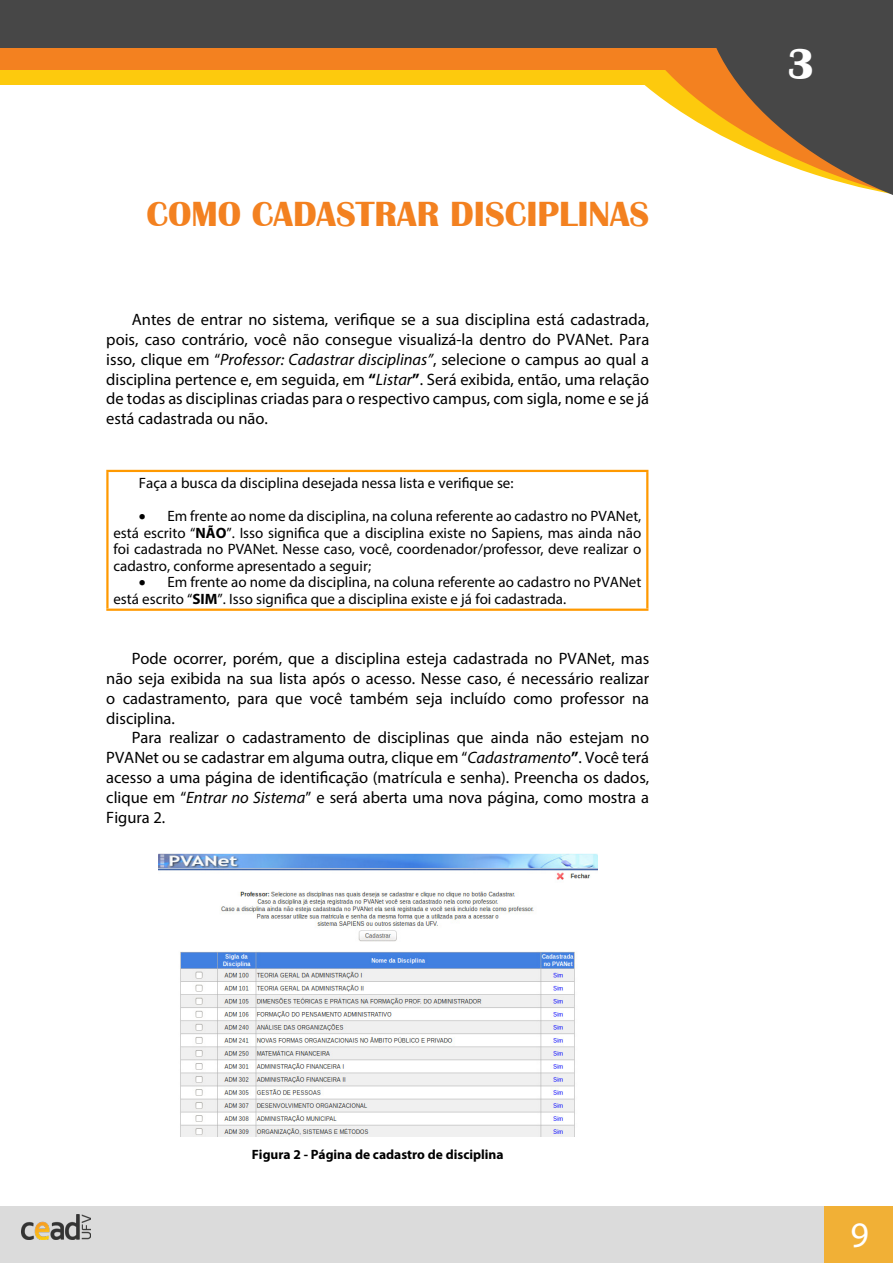
<style>
.page{position:relative;width:893px;height:1263px;background:#fff}
.page>*{position:absolute;margin:0;border:0;box-sizing:border-box;transform-origin:0 0}
.t1{font:700 45px "Britannic";color:#fff}
.t2{font:700 36px "Britannic";color:#f38120}
.t3{font:36px "Myriad Pro";color:#fff}
.t4{font:16.5px/19.8px "Myriad Pro";color:#000;text-align:justify}
.t5{font:15px/16.5px "Myriad Pro";color:#000;text-align:justify}
.t6{font:700 13.5px "Myriad Pro";color:#000}
.s1{font-style:italic}
.s2{font-weight:700}
</style>
<div class="page">
<div style="left:0;top:1207px;width:893px;height:56px;background:#dbdbdb"></div>
<img style="left:22px;top:1214px;width:69px;height:25px">
<div style="left:824px;top:1207px;width:69px;height:56px;background:#f1b036"></div>
<hr style="left:106px;top:470px;width:542px;height:2px;background:#f90">
<hr style="left:106px;top:472px;width:3px;height:136px;background:#f90">
<hr style="left:646px;top:472px;width:2px;height:136px;background:#f90">
<hr style="left:106px;top:608px;width:542px;height:3px;background:#f90">
<div style="left:0;top:0;width:651px;height:85px;background:#fdca0d"></div>
<svg style="left:644px;top:48px;width:36px;height:63px;fill:#fdca0d"></svg>
<svg style="left:680px;top:0;width:213px;height:195px;fill:#474747"></svg>
<div style="left:0;top:0;width:668px;height:70px;background:#f38120"></div>
<div style="left:0;top:0;width:744px;height:48px;background:#474747"></div>
<img style="left:158px;top:853px;width:439px;height:283px">
<h2 class="t2" style="left:146px;top:194px;width:504px">COMO CADASTRAR DISCIPLINAS</h2>
<p class="t4" style="left:106px;top:309px;width:544px;text-indent:26px">Antes de entrar no sistema, verifique se a sua disciplina está cadastrada, pois, caso contrário, você não consegue visualizá-la dentro do PVANet. Para isso, clique em “<span class="s1">Professor: Cadastrar disciplinas”</span>, selecione o campus ao qual a disciplina pertence e, em seguida, em <span class="s2">“</span><span class="s1">Listar</span><span class="s2">”</span>. Será exibida, então, uma relação de todas as disciplinas criadas para o respectivo campus, com sigla, nome e se já está cadastrada ou não.</p>
<p class="t5" style="left:139px;top:475px;width:376px">Faça a busca da disciplina desejada nessa lista e verifique se:</p>
<p class="t5" style="left:113px;top:508px;width:529px;text-indent:26px">• Em frente ao nome da disciplina, na coluna referente ao cadastro no PVANet, está escrito “<span class="s2">NÃO</span>”. Isso significa que a disciplina existe no Sapiens, mas ainda não foi cadastrada no PVANet. Nesse caso, você, coordenador/professor, deve realizar o cadastro, conforme apresentado a seguir;</p>
<p class="t5" style="left:113px;top:574px;width:529px;text-indent:26px">• Em frente ao nome da disciplina, na coluna referente ao cadastro no PVANet está escrito “<span class="s2">SIM</span>”. Isso significa que a disciplina existe e já foi cadastrada.</p>
<p class="t4" style="left:106px;top:648px;width:544px;text-indent:26px">Pode ocorrer, porém, que a disciplina esteja cadastrada no PVANet, mas não seja exibida na sua lista após o acesso. Nesse caso, é necessário realizar o cadastramento, para que você também seja incluído como professor na disciplina.</p>
<p class="t4" style="left:106px;top:728px;width:544px;text-indent:26px">Para realizar o cadastramento de disciplinas que ainda não estejam no PVANet ou se cadastrar em alguma outra, clique em “<span class="s1">Cadastramento</span><span class="s2">”</span>. Você terá acesso a uma página de identificação (matrícula e senha). Preencha os dados, clique em “<span class="s1">Entrar no Sistema</span>” e será aberta uma nova página, como mostra a Figura 2.</p>
<p class="t6" style="left:252px;top:1146px;width:253px">Figura 2 - Página de cadastro de disciplina</p>
<h1 class="t1" style="left:787px;top:38px;width:29px">3</h1>
<h2 class="t3" style="left:850px;top:1213px;width:20px">9</h2>
</div>
